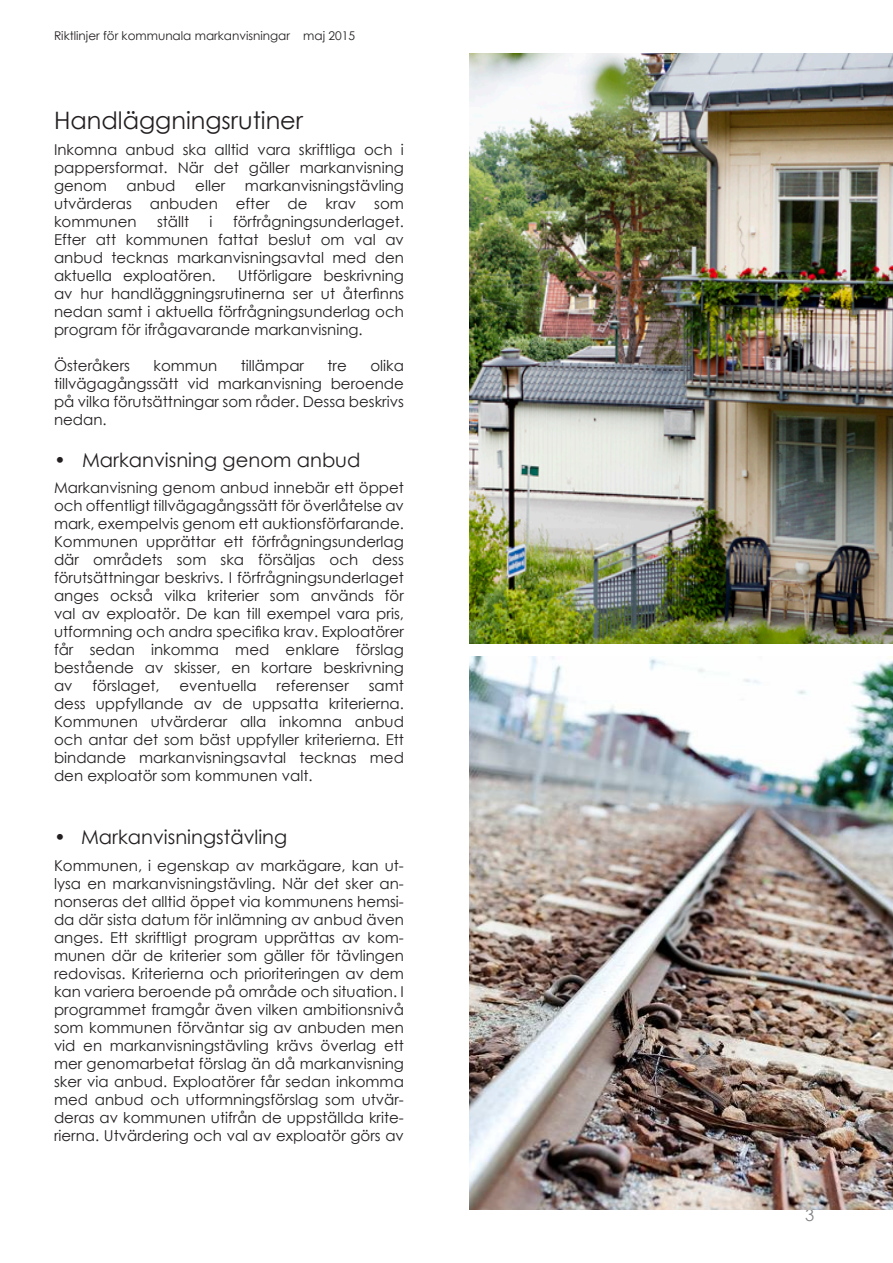
<style>
.page{position:relative;width:893px;height:1263px;background:#fff}
.page>*{position:absolute;margin:0;border:0;box-sizing:border-box;transform-origin:0 0}
.t1{font:24px "Century Gothic";color:#231f20}
.t2{font:19.5px "Century Gothic";color:#231f20}
.t3{font:16.5px "Century Gothic";color:#808285}
.t4{font:15px/18px "Century Gothic";color:#231f20;text-align:justify}
.t5{font:12px "Century Gothic";color:#231f20}
</style>
<div class="page">
<img style="left:469px;top:657px;width:424px;height:552px">
<img style="left:469px;top:54px;width:424px;height:589px">
<p class="t5" style="left:54px;top:27px;width:303px">Riktlinjer för kommunala markanvisningar maj 2015</p>
<p class="t1" style="left:54px;top:103px;width:251px">Handläggningsrutiner</p>
<p class="t4" style="left:54px;top:141px;width:351px">Inkomna anbud ska alltid vara skriftliga och i pappersformat. När det gäller markanvisning genom</p>
<p class="t4" style="left:54px;top:177px;width:351px;text-indent:191px">markanvisningstävling utvärderas anbuden efter de krav som kommunen</p>
<p class="t4" style="left:127px;top:177px;width:51px">anbud</p>
<p class="t4" style="left:195px;top:177px;width:32px">eller</p>
<p class="t4" style="left:54px;top:213px;width:351px;text-indent:179px">förfrågningsunderlaget.<br>Efter att kommunen fattat beslut om val av anbud tecknas markanvisningsavtal med den aktuella exploatören.</p>
<p class="t4" style="left:157px;top:213px;width:34px">ställt</p>
<p class="t4" style="left:210px;top:213px;width:4px">i</p>
<p class="t4" style="left:54px;top:267px;width:351px;text-indent:184px">Utförligare beskrivning av hur handläggningsrutinerna ser ut återfinns nedan samt i aktuella förfrågningsunderlag och program för ifrågavarande markanvisning.</p>
<p class="t4" style="left:54px;top:357px;width:78px">Österåkers</p>
<p class="t4" style="left:154px;top:357px;width:65px">kommun</p>
<p class="t4" style="left:241px;top:357px;width:65px">tillämpar</p>
<p class="t4" style="left:328px;top:357px;width:21px">tre</p>
<p class="t4" style="left:54px;top:357px;width:351px;text-indent:316px">olika tillvägagångssätt vid markanvisning beroende på vilka förutsättningar som råder. Dessa beskrivs nedan.</p>
<p class="t2" style="left:54px;top:446px;width:308px">• Markanvisning genom anbud</p>
<p class="t4" style="left:54px;top:479px;width:351px">Markanvisning genom anbud innebär ett öppet och offentligt tillvägagångssätt för överlåtelse av mark, exempelvis genom ett auktionsförfarande.<br>Kommunen upprättar ett förfrågningsunderlag där områdets som ska försäljas och dess förutsättningar beskrivs. I förfrågningsunderlaget anges också vilka kriterier som används för val av exploatör. De kan till exempel vara pris, utformning och andra specifika krav. Exploatörer får sedan inkomma med enklare förslag bestående av skisser, en kortare beskrivning av</p>
<p class="t4" style="left:92px;top:677px;width:69px">förslaget,</p>
<p class="t4" style="left:180px;top:677px;width:79px">eventuella</p>
<p class="t4" style="left:277px;top:677px;width:74px">referenser</p>
<p class="t4" style="left:54px;top:677px;width:351px;text-indent:315px">samt dess uppfyllande av de uppsatta kriterierna.<br>Kommunen utvärderar alla inkomna anbud och antar det som bäst uppfyller kriterierna. Ett bindande markanvisningsavtal tecknas med den exploatör som kommunen valt.</p>
<p class="t2" style="left:54px;top:824px;width:235px">• Markanvisningstävling</p>
<p class="t4" style="left:54px;top:856px;width:351px">Kommunen, i egenskap av markägare, kan ut&shy;lysa en markanvisningstävling. När det sker an&shy;nonseras det alltid öppet via kommunens hemsi&shy;da där sista datum för inlämning av anbud även anges. Ett skriftligt program upprättas av kom&shy;munen där de kriterier som gäller för tävlingen redovisas. Kriterierna och prioriteringen av dem kan variera beroende på område och situation. I programmet framgår även vilken ambitionsnivå som kommunen förväntar sig av anbuden men vid en markanvisningstävling krävs överlag ett mer genomarbetat förslag än då markanvisning sker via anbud. Exploatörer får sedan inkomma med anbud och utformningsförslag som utvär&shy;deras av kommunen utifrån de uppställda krite&shy;rierna. Utvärdering och val av exploatör görs av</p>
<p class="t3" style="left:805px;top:1204px;width:11px">3</p>
</div>
